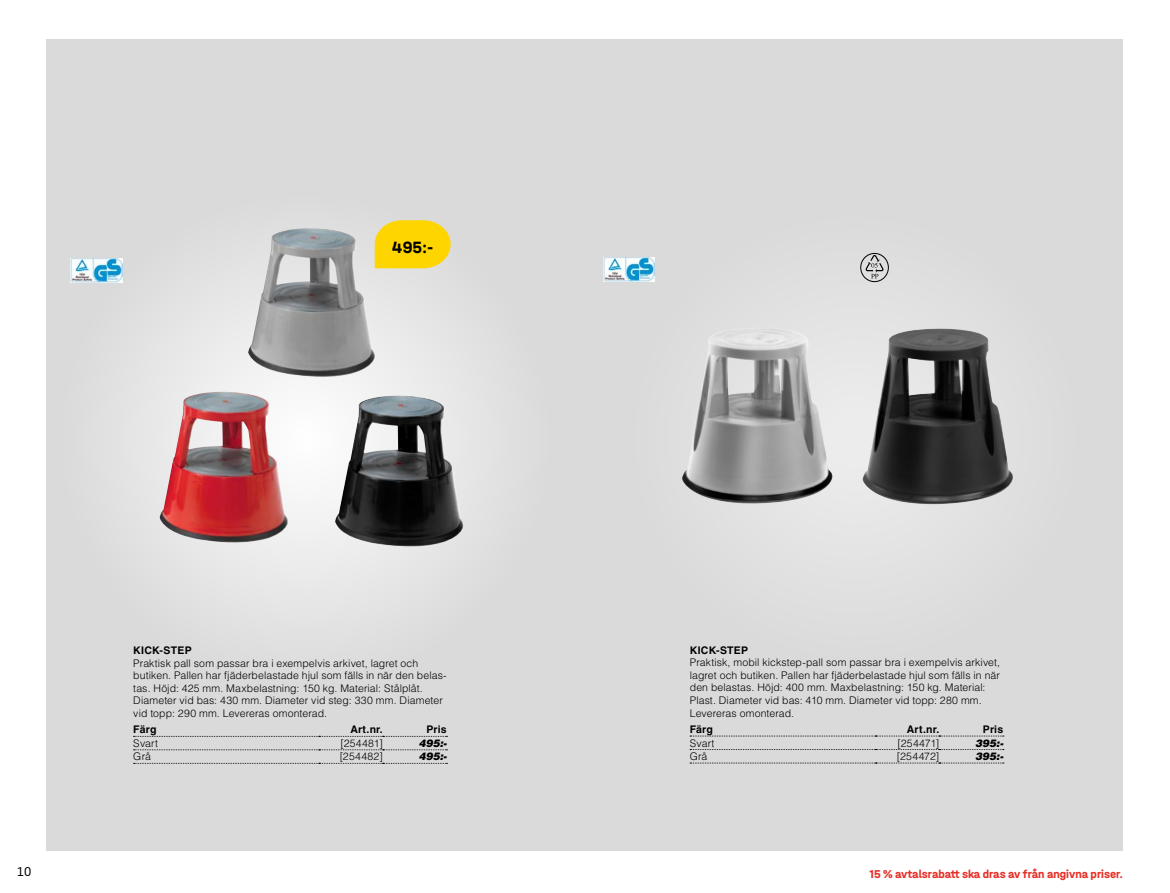
<style>
.page{position:relative;width:1170px;height:893px;background:#fff}
.page>*{position:absolute;margin:0;border:0;box-sizing:border-box;transform-origin:0 0}
.t1{font:700 17.25px "Halvar AJP Mittel";color:#000}
.t2{font:700 12px "Halvar AJP Mittel";color:#e63027}
.t3{font:12px "Neo Sans Pro";color:#000}
.t4{font:300 10.5px/12.6px "Helvetica AJ";letter-spacing:.01em;color:#000}
.t5{font:700 10.5px "Helvetica AJ";letter-spacing:.02em;color:#000}
.t6{font:italic 900 10.5px "Helvetica AJ";color:#000}
</style>
<div class="page">
<div style="left:47px;top:39px;width:1076px;height:811px;background:#dadada"></div>
<div style="left:860px;top:253px;width:28px;height:29px;border:1px solid #000;border-radius:50%"></div>
<svg style="left:864px;top:254px;width:19px;height:24px"></svg>
<img style="left:603px;top:257px;width:51px;height:24px">
<img style="left:682px;top:328px;width:151px;height:178px">
<img style="left:861px;top:329px;width:152px;height:178px">
<svg style="left:58px;top:192px;width:494px;height:494px"></svg>
<img style="left:70px;top:258px;width:52px;height:24px">
<img style="left:248px;top:228px;width:128px;height:152px">
<img style="left:160px;top:392px;width:128px;height:152px">
<img style="left:335px;top:395px;width:129px;height:154px">
<svg style="left:375px;top:220px;width:75px;height:48px;background:#fbd518"></svg>
<svg style="left:133px;top:736px;width:314px;height:1px"></svg>
<svg style="left:133px;top:750px;width:314px;height:1px"></svg>
<svg style="left:133px;top:763px;width:314px;height:1px"></svg>
<svg style="left:690px;top:736px;width:313px;height:1px"></svg>
<svg style="left:690px;top:749px;width:313px;height:1px"></svg>
<svg style="left:690px;top:763px;width:313px;height:1px"></svg>
<h1 class="t1" style="left:392px;top:237px;width:43px">495:-</h1>
<p class="t5" style="left:133px;top:644px;width:60px">KICK-STEP</p>
<p class="t4" style="left:133px;top:656px;width:315px">Praktisk pall som passar bra i exempelvis arkivet, lagret och butiken. Pallen har fjäderbelastade hjul som fälls in när den belas&shy;tas. Höjd: 425 mm. Maxbelastning: 150 kg. Material: Stålplåt.<br>Diameter vid bas: 430 mm. Diameter vid steg: 330 mm. Diameter vid topp: 290 mm. Levereras omonterad.</p>
<p class="t5" style="left:133px;top:723px;width:25px">Färg</p>
<p class="t5" style="left:350px;top:723px;width:34px">Art.nr.</p>
<p class="t5" style="left:426px;top:723px;width:22px">Pris</p>
<p class="t4" style="left:133px;top:737px;width:26px">Svart</p>
<p class="t4" style="left:340px;top:737px;width:44px">[254481]</p>
<p class="t6" style="left:418px;top:736px;width:30px">495:-</p>
<p class="t4" style="left:133px;top:750px;width:19px">Grå</p>
<p class="t4" style="left:340px;top:750px;width:45px">[254482]</p>
<p class="t6" style="left:418px;top:750px;width:30px">495:-</p>
<p class="t5" style="left:689px;top:643px;width:60px">KICK-STEP</p>
<p class="t4" style="left:689px;top:656px;width:312px">Praktisk, mobil kickstep-pall som passar bra i exempelvis arkivet, lagret och butiken. Pallen har fjäderbelastade hjul som fälls in när den belastas. Höjd: 400 mm. Maxbelastning: 150 kg. Material:<br>Plast. Diameter vid bas: 410 mm. Diameter vid topp: 280 mm.<br>Levereras omonterad.</p>
<p class="t5" style="left:689px;top:723px;width:25px">Färg</p>
<p class="t5" style="left:906px;top:723px;width:34px">Art.nr.</p>
<p class="t5" style="left:982px;top:723px;width:22px">Pris</p>
<p class="t4" style="left:689px;top:736px;width:26px">Svart</p>
<p class="t4" style="left:897px;top:736px;width:43px">[254471]</p>
<p class="t6" style="left:975px;top:736px;width:30px">395:-</p>
<p class="t4" style="left:689px;top:750px;width:19px">Grå</p>
<p class="t4" style="left:896px;top:750px;width:44px">[254472]</p>
<p class="t6" style="left:975px;top:749px;width:30px">395:-</p>
<p class="t3" style="left:17px;top:864px;width:16px">10</p>
<p class="t2" style="left:869px;top:866px;width:255px">15 % avtalsrabatt ska dras av från angivna priser.</p>
</div>
